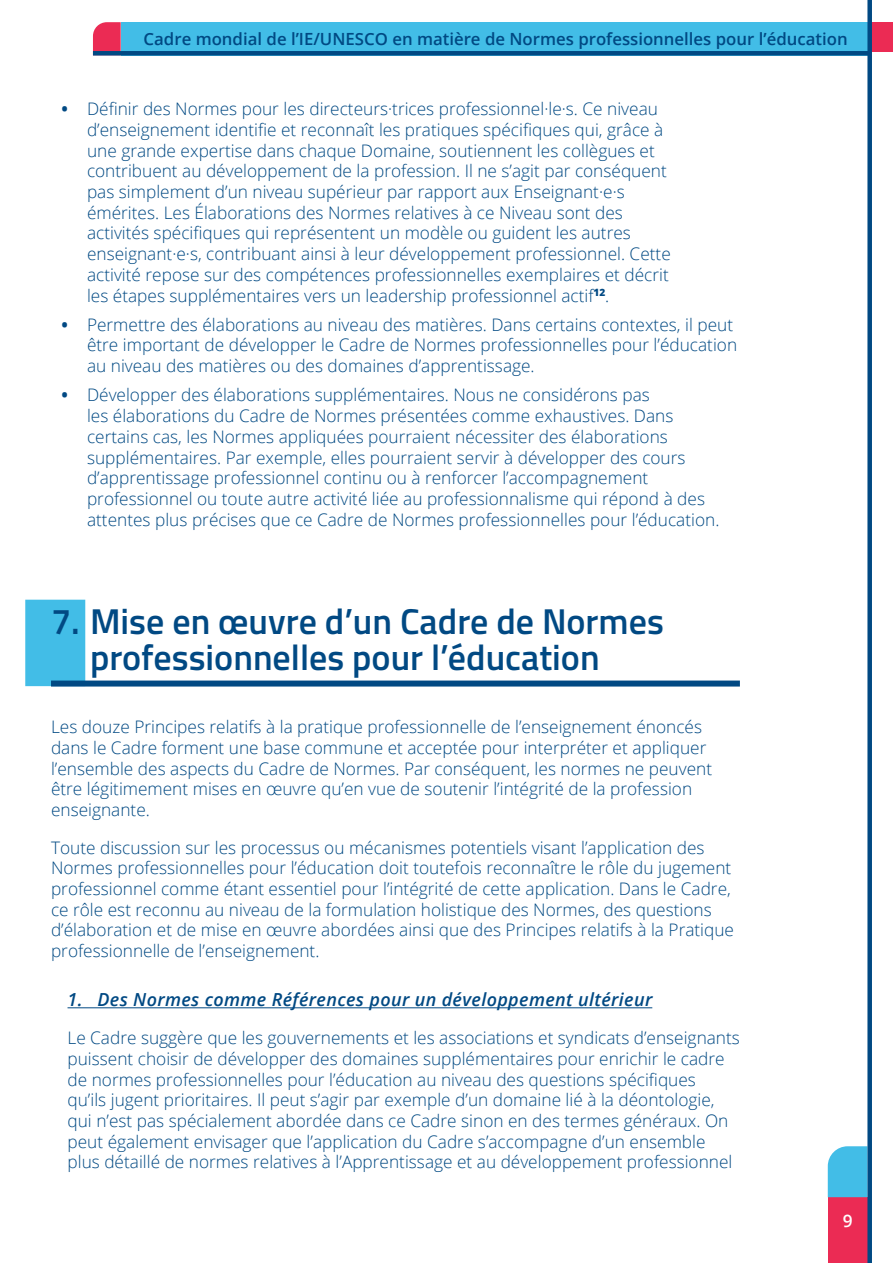
<style>
.page{position:relative;width:893px;height:1263px;background:#fff}
.page>*{position:absolute;margin:0;border:0;box-sizing:border-box;transform-origin:0 0}
.t1{font:600 36px/36px "Titillium";color:#014983}
.t2{font:italic 600 18px "Open Sans";letter-spacing:.02em;color:#014983}
.t3{font:300 17.25px/20.7px "Open Sans";color:#014983}
.t4{font:600 17.25px "Open Sans";color:#fff}
.t5{font:600 16.8px "Open Sans";color:#014983}
.s1{font-weight:700}
</style>
<div class="page">
<div style="left:828px;top:1197px;width:39px;height:66px;background:#eb2b54"></div>
<div style="left:828px;top:1146px;width:39px;height:51px;background:#42bde7"></div>
<div style="left:121px;top:22px;width:746px;height:34px;background:#42bde7"></div>
<svg style="left:93px;top:22px;width:28px;height:29px"></svg>
<div style="left:870px;top:22px;width:23px;height:29px;background:#eb2b54"></div>
<div style="left:93px;top:51px;width:777px;height:5px;background:#014983"></div>
<div style="left:867px;top:0;width:5px;height:1263px;background:#014983"></div>
<div style="left:25px;top:600px;width:60px;height:86px;background:#42bde7"></div>
<div style="left:51px;top:680px;width:689px;height:6px;background:#014983"></div>
<hr style="left:68px;top:1007px;width:584px;height:1px;background:#014983">
<p class="t5" style="left:144px;top:28px;width:706px">Cadre mondial de l’IE/UNESCO en matière de Normes professionnelles pour l’éducation</p>
<p class="t3" style="left:87px;top:98px;width:585px;text-indent:-25px"><span class="s1">•</span> Définir des Normes pour les directeurs·trices professionnel·le·s. Ce niveau d’enseignement identifie et reconnaît les pratiques spécifiques qui, grâce à une grande expertise dans chaque Domaine, soutiennent les collègues et contribuent au développement de la profession. Il ne s’agit par conséquent pas simplement d’un niveau supérieur par rapport aux Enseignant·e·s émérites. Les Élaborations des Normes relatives à ce Niveau sont des activités spécifiques qui représentent un modèle ou guident les autres enseignant·e·s, contribuant ainsi à leur développement professionnel. Cette activité repose sur des compétences professionnelles exemplaires et décrit les étapes supplémentaires vers un leadership professionnel actif<sup>12</sup>.</p>
<p class="t3" style="left:87px;top:314px;width:652px;text-indent:-25px"><span class="s1">•</span> Permettre des élaborations au niveau des matières. Dans certains contextes, il peut être important de développer le Cadre de Normes professionnelles pour l’éducation au niveau des matières ou des domaines d’apprentissage.</p>
<p class="t3" style="left:87px;top:384px;width:634px;text-indent:-25px"><span class="s1">•</span> Développer des élaborations supplémentaires. Nous ne considérons pas<br>les élaborations du Cadre de Normes présentées comme exhaustives. Dans certains cas, les Normes appliquées pourraient nécessiter des élaborations supplémentaires. Par exemple, elles pourraient servir à développer des cours d’apprentissage professionnel continu ou à renforcer l’accompagnement professionnel ou toute autre activité liée au professionnalisme qui répond à des attentes plus précises que ce Cadre de Normes professionnelles pour l’éducation.</p>
<h1 class="t1" style="left:90px;top:601px;width:575px;text-indent:-39px">7. Mise en œuvre d’un Cadre de Normes professionnelles pour l’éducation</h1>
<p class="t3" style="left:51px;top:716px;width:663px">Les douze Principes relatifs à la pratique professionnelle de l’enseignement énoncés dans le Cadre forment une base commune et acceptée pour interpréter et appliquer l’ensemble des aspects du Cadre de Normes. Par conséquent, les normes ne peuvent être légitimement mises en œuvre qu’en vue de soutenir l’intégrité de la profession enseignante.</p>
<p class="t3" style="left:51px;top:836px;width:685px">Toute discussion sur les processus ou mécanismes potentiels visant l’application des Normes professionnelles pour l’éducation doit toutefois reconnaître le rôle du jugement professionnel comme étant essentiel pour l’intégrité de cette application. Dans le Cadre, ce rôle est reconnu au niveau de la formulation holistique des Normes, des questions d’élaboration et de mise en œuvre abordées ainsi que des Principes relatifs à la Pratique professionnelle de l’enseignement.</p>
<p class="t2" style="left:68px;top:987px;width:586px">1. Des Normes comme Références pour un développement ultérieur</p>
<p class="t3" style="left:68px;top:1027px;width:674px">Le Cadre suggère que les gouvernements et les associations et syndicats d’enseignants puissent choisir de développer des domaines supplémentaires pour enrichir le cadre de normes professionnelles pour l’éducation au niveau des questions spécifiques<br>qu’ils jugent prioritaires. Il peut s’agir par exemple d’un domaine lié à la déontologie, qui n’est pas spécialement abordée dans ce Cadre sinon en des termes généraux. On peut également envisager que l’application du Cadre s’accompagne d’un ensemble plus détaillé de normes relatives à l’Apprentissage et au développement professionnel</p>
<p class="t4" style="left:843px;top:1209px;width:11px">9</p>
</div>
